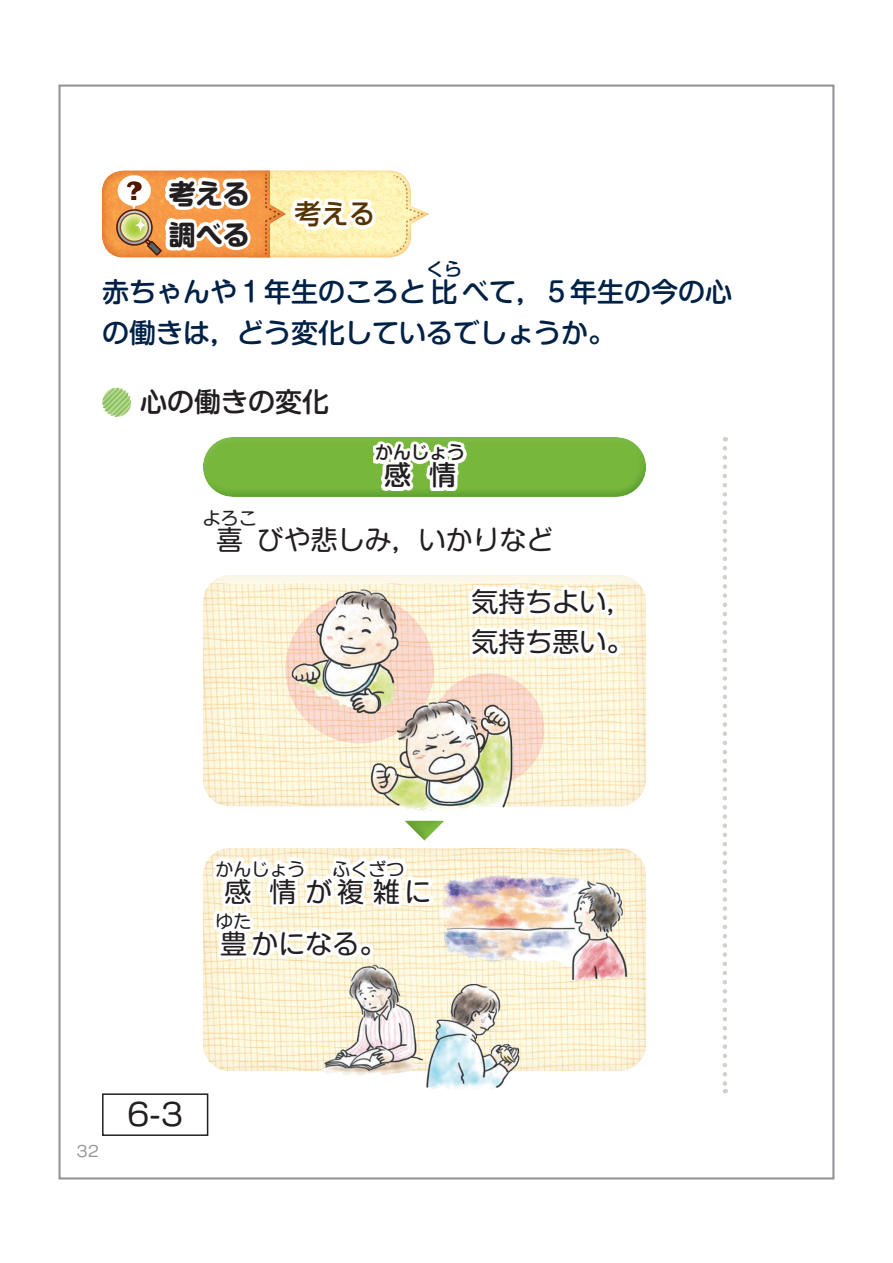
<style>
.page{position:relative;width:893px;height:1263px;background:#fff}
.page>*{position:absolute;margin:0;border:0;box-sizing:border-box;transform-origin:0 0}
.t1{font:30px "G Shin M Go Pro";color:#231f20}
.t2{font:500 27px "G Shin M Go Pro";color:#002146}
.t3{font:27px/40.5px "G Shin M Go Pro";color:#231f20}
.t4{font:500 27px "G Shin M Go Pro";color:#231f20}
.t5{font:700 27px "G Shin M Go Pro";color:#231f20}
.t6{font:500 27px "G Shin Go Pro";color:#553403}
.t7{font:18px "G Shin M Go Pro";color:#231f20}
.t8{font:500 18px "G Shin M Go Pro";color:#231f20}
.t9{font:500 18px "G Shin M Go Pro";color:#002146}
.t10{font:15px "G Shin M Go Pro";color:#939598}
</style>
<div class="page">
<svg style="left:102px;top:388px;width:29px;height:29px"></svg>
<svg style="left:404px;top:820px;width:40px;height:21px"></svg>
<div style="left:202px;top:434px;width:446px;height:50px;background:#fff;opacity:.1"></div>
<div style="left:202px;top:448px;width:447px;height:49px;background:#007a54;opacity:.3"></div>
<svg style="left:373px;top:441px;width:94px;height:50px"></svg>
<div style="left:202px;top:575px;width:445px;height:234px;background:#b45212;opacity:.1"></div>
<svg style="left:431px;top:673px;width:113px;height:113px;background:#f8d5c7"></svg>
<svg style="left:285px;top:595px;width:149px;height:148px"></svg>
<img style="left:286px;top:583px;width:129px;height:140px">
<img style="left:352px;top:646px;width:161px;height:166px">
<svg style="left:469px;top:585px;width:152px;height:73px"></svg>
<div style="left:202px;top:847px;width:445px;height:227px;background:#b45212;opacity:.1"></div>
<img style="left:432px;top:871px;width:201px;height:112px">
<img style="left:321px;top:962px;width:201px;height:127px">
<svg style="left:213px;top:856px;width:220px;height:103px"></svg>
<svg style="left:723px;top:448px;width:4px;height:645px"></svg>
<svg style="left:120px;top:170px;width:195px;height:88px"></svg>
<svg style="left:102px;top:171px;width:327px;height:86px"></svg>
<div style="left:102px;top:1093px;width:106px;height:43px;border:2px solid #231f20"></div>
<p class="t5" style="left:169px;top:172px;width:83px">考える</p>
<p class="t5" style="left:169px;top:212px;width:83px">調べる</p>
<p class="t6" style="left:294px;top:192px;width:82px">考える</p>
<p class="t9" style="left:426px;top:255px;width:37px">くら</p>
<p class="t2" style="left:102px;top:270px;width:632px">赤ちゃんや１年生のころと比べて，５年生の今の心</p>
<p class="t2" style="left:102px;top:311px;width:515px">の働きは，どう変化しているでしょうか。</p>
<p class="t4" style="left:140px;top:380px;width:190px">心の働きの変化</p>
<p class="t8" style="left:375px;top:438px;width:91px">かんじょう</p>
<p class="t4" style="left:429px;top:453px;width:28px">情</p>
<p class="t4" style="left:384px;top:453px;width:28px">感</p>
<p class="t7" style="left:203px;top:503px;width:55px">よろこ</p>
<p class="t3" style="left:257px;top:517px;width:298px">びや悲しみ，いかりなど</p>
<p class="t3" style="left:216px;top:517px;width:28px">喜</p>
<p class="t3" style="left:472px;top:578px;width:163px">気持ちよい，気持ち悪い。</p>
<p class="t7" style="left:333px;top:854px;width:73px">ふくざつ</p>
<p class="t7" style="left:216px;top:854px;width:91px">かんじょう</p>
<p class="t3" style="left:270px;top:868px;width:164px">情が複雑に</p>
<p class="t3" style="left:225px;top:868px;width:28px">感</p>
<p class="t7" style="left:216px;top:907px;width:37px">ゆた</p>
<p class="t3" style="left:220px;top:920px;width:168px">豊かになる。</p>
<p class="t10" style="left:77px;top:1139px;width:24px">32</p>
<p class="t1" style="left:127px;top:1090px;width:58px">6-3</p>
</div>
